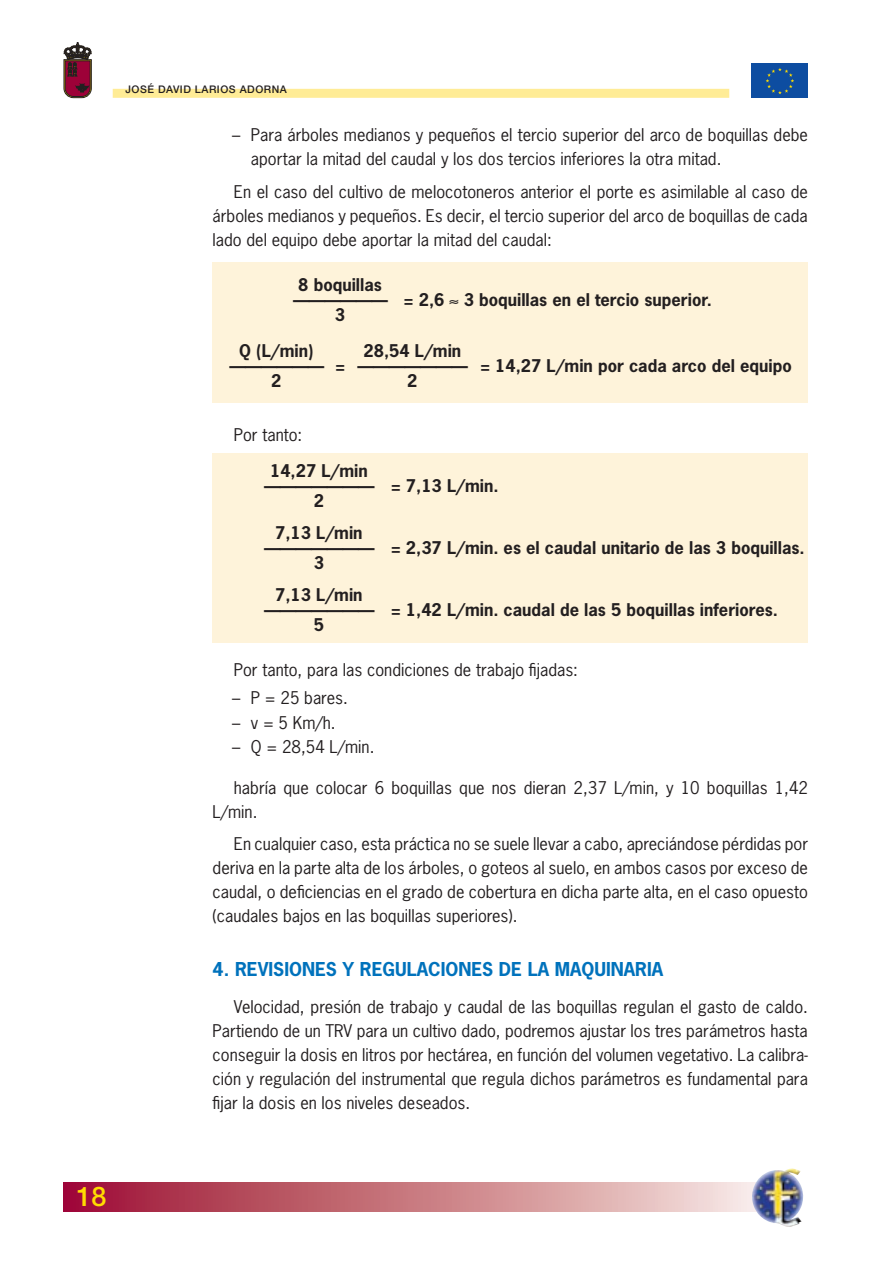
<style>
.page{position:relative;width:893px;height:1263px;background:#fff}
.page>*{position:absolute;margin:0;border:0;box-sizing:border-box;transform-origin:0 0}
.t1{font:500 27px "Helvetica Neue";color:#ffdc01}
.t2{font:700 18px "News Gothic";color:#0072bc}
.t3{font:16.5px/24px "News Gothic";color:#231f20;text-align:justify}
.t4{font:700 16.5px "News Gothic";color:#231f20}
.t5{font:500 10.5px "Helvetica Neue";letter-spacing:.05em;color:#231f20}
</style>
<div class="page">
<div style="left:64px;top:1182px;width:731px;height:30px;background:linear-gradient(to right,#9c0e2e,#fbf3e6)"></div>
<svg style="left:64px;top:42px;width:28px;height:56px;background:#793949"></svg>
<div style="left:751px;top:64px;width:57px;height:34px;background:#0d4da1"></div>
<svg style="left:766px;top:68px;width:28px;height:26px"></svg>
<div style="left:113px;top:89px;width:616px;height:9px;background:#ffec96"></div>
<img style="left:752px;top:1168px;width:51px;height:59px">
<div style="left:213px;top:453px;width:595px;height:189px;background:#fef3da"></div>
<div style="left:213px;top:262px;width:595px;height:140px;background:#fef3da"></div>
<p class="t5" style="left:125px;top:83px;width:163px">JOSÉ DAVID LARIOS ADORNA</p>
<p class="t3" style="left:251px;top:123px;width:559px;text-indent:-19px">– Para árboles medianos y pequeños el tercio superior del arco de boquillas debe aportar la mitad del caudal y los dos tercios inferiores la otra mitad.</p>
<p class="t3" style="left:213px;top:179px;width:597px;text-indent:21px">En el caso del cultivo de melocotoneros anterior el porte es asimilable al caso de árboles medianos y pequeños. Es decir, el tercio superior del arco de boquillas de cada lado del equipo debe aportar la mitad del caudal:</p>
<p class="t4" style="left:298px;top:273px;width:85px">8 boquillas</p>
<p class="t4" style="left:293px;top:288px;width:420px">—————— = 2,6 ≈ 3 boquillas en el tercio superior.</p>
<p class="t4" style="left:335px;top:303px;width:12px">3</p>
<p class="t4" style="left:239px;top:340px;width:76px">Q (L/min)</p>
<p class="t4" style="left:364px;top:340px;width:99px">28,54 L/min</p>
<p class="t4" style="left:229px;top:355px;width:564px">—————— = ——————— = 14,27 L/min por cada arco del equipo</p>
<p class="t4" style="left:271px;top:370px;width:12px">2</p>
<p class="t4" style="left:407px;top:370px;width:12px">2</p>
<p class="t3" style="left:234px;top:422px;width:70px">Por tanto:</p>
<p class="t4" style="left:270px;top:460px;width:99px">14,27 L/min</p>
<p class="t4" style="left:264px;top:475px;width:236px">——————— = 7,13 L/min.</p>
<p class="t4" style="left:314px;top:490px;width:12px">2</p>
<p class="t4" style="left:275px;top:522px;width:89px">7,13 L/min</p>
<p class="t4" style="left:264px;top:537px;width:542px">——————— = 2,37 L/min. es el caudal unitario de las 3 boquillas.</p>
<p class="t4" style="left:314px;top:552px;width:12px">3</p>
<p class="t4" style="left:275px;top:584px;width:89px">7,13 L/min</p>
<p class="t4" style="left:264px;top:599px;width:515px">——————— = 1,42 L/min. caudal de las 5 boquillas inferiores.</p>
<p class="t4" style="left:314px;top:614px;width:12px">5</p>
<p class="t3" style="left:234px;top:657px;width:346px">Por tanto, para las condiciones de trabajo fijadas:</p>
<p class="t3" style="left:232px;top:686px;width:117px">– P = 25 bares.</p>
<p class="t3" style="left:232px;top:710px;width:105px">– v = 5 Km/h.</p>
<p class="t3" style="left:232px;top:734px;width:144px">– Q = 28,54 L/min.</p>
<p class="t3" style="left:213px;top:775px;width:597px;text-indent:21px">habría que colocar 6 boquillas que nos dieran 2,37 L/min, y 10 boquillas 1,42<br>L/min.</p>
<p class="t3" style="left:213px;top:831px;width:597px;text-indent:21px">En cualquier caso, esta práctica no se suele llevar a cabo, apreciándose pérdidas por deriva en la parte alta de los árboles, o goteos al suelo, en ambos casos por exceso de caudal, o deficiencias en el grado de cobertura en dicha parte alta, en el caso opuesto (caudales bajos en las boquillas superiores).</p>
<p class="t2" style="left:213px;top:957px;width:452px">4. REVISIONES Y REGULACIONES DE LA MAQUINARIA</p>
<p class="t3" style="left:213px;top:994px;width:597px;text-indent:21px">Velocidad, presión de trabajo y caudal de las boquillas regulan el gasto de caldo.<br>Partiendo de un TRV para un cultivo dado, podremos ajustar los tres parámetros hasta conseguir la dosis en litros por hectárea, en función del volumen vegetativo. La calibra&shy;ción y regulación del instrumental que regula dichos parámetros es fundamental para fijar la dosis en los niveles deseados.</p>
<h1 class="t1" style="left:77px;top:1180px;width:30px">18</h1>
</div>
